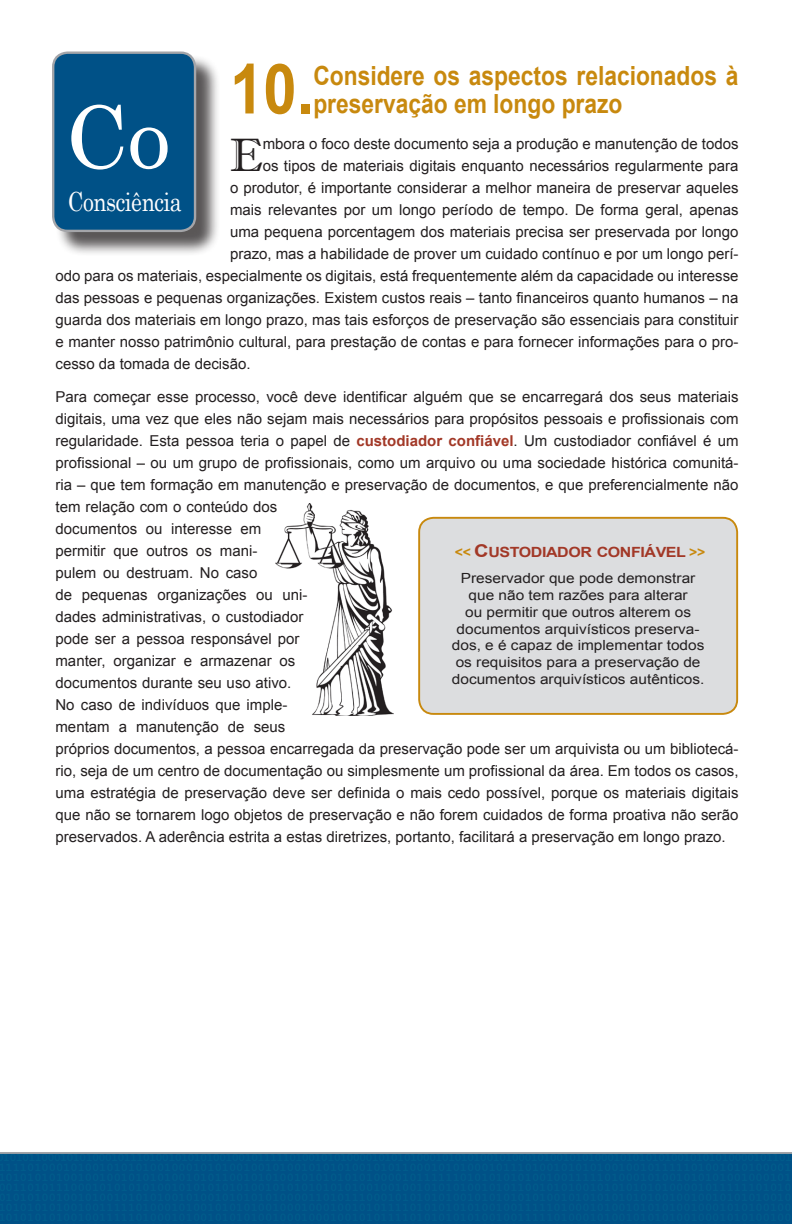
<style>
.page{position:relative;width:792px;height:1224px;background:#fff}
.page>*{position:absolute;margin:0;border:0;box-sizing:border-box;transform-origin:0 0}
.t1{font:86px "Century";color:#fff}
.titulo_numerado{font:700 69.4px "Arial";color:#c8890e;scale:.86 1}
.texto_corrido_capitu{font:47px "Imprint MT Shadow";color:#231f20}
.titulo_numerado-2{font:700 26.4px/28px "Arial";color:#c8890e;scale:.86 1}
.t2{font:26.4px "Century";letter-spacing:-.02em;color:#fff;scale:.82 1}
.texto_corrido{font:15px/22px "Arial";color:#231f20}
.texto_corrido_capitu-2{font:15px "Arial";color:#231f20}
.texto_box_cinza{font:14px/16.8px "Arial";color:#231f20;text-align:center;scale:1.1 1}
.t3{font:14px "Arial Bold MT SC800";letter-spacing:-.025em;color:#a23827;scale:1.14 1}
.s1{font-weight:700;color:#a23827}
.s2{font-family:"Arial";font-weight:700;color:#c8890e}
.s3{font-size:17.6px}
</style>
<div class="page">
<img style="left:276px;top:504px;width:118px;height:212px">
<div style="left:0;top:1152px;width:792px;height:72px;background:#005187"></div>
<div style="left:55px;top:54px;width:166px;height:202px;background:#231f20;opacity:.75"></div>
<div style="left:53px;top:53px;width:142px;height:178px;background:#005187;border-radius:14px"></div>
<div style="left:52px;top:51px;width:144px;height:181px;border:2px solid #a4a5a9;border-radius:14px"></div>
<div style="left:419px;top:518px;width:318px;height:196px;background:#dcdddf;border-radius:14px"></div>
<div style="left:418px;top:517px;width:320px;height:198px;border:2px solid #c8890e;border-radius:14px"></div>
<p class="titulo_numerado" style="left:230px;top:43px;width:98px">10.</p>
<p class="titulo_numerado-2" style="left:313px;top:63px;width:496px">Considere os aspectos relacionados à preservação em longo prazo</p>
<p class="texto_corrido_capitu" style="left:230px;top:128px;width:34px">E</p>
<p class="texto_corrido_capitu-2" style="left:263px;top:134px;width:477px">mbora o foco deste documento seja a produção e manutenção de todos</p>
<p class="t1" style="left:65px;top:65px;width:107px">Co</p>
<p class="t2" style="left:68px;top:179px;width:141px">Consciência</p>
<p class="texto_corrido_capitu-2" style="left:263px;top:156px;width:477px">os tipos de materiais digitais enquanto necessários regularmente para</p>
<p class="texto_corrido_capitu-2" style="left:230px;top:178px;width:510px">o produtor, é importante considerar a melhor maneira de preservar aqueles</p>
<p class="texto_corrido_capitu-2" style="left:230px;top:200px;width:510px">mais relevantes por um longo período de tempo. De forma geral, apenas</p>
<p class="texto_corrido_capitu-2" style="left:230px;top:222px;width:510px">uma pequena porcentagem dos materiais precisa ser preservada por longo</p>
<p class="texto_corrido_capitu-2" style="left:230px;top:244px;width:510px">prazo, mas a habilidade de prover um cuidado contínuo e por um longo perí-</p>
<p class="texto_corrido_capitu-2" style="left:56px;top:266px;width:685px">odo para os materiais, especialmente os digitais, está frequentemente além da capacidade ou interesse</p>
<p class="texto_corrido_capitu-2" style="left:56px;top:288px;width:685px">das pessoas e pequenas organizações. Existem custos reais – tanto financeiros quanto humanos – na</p>
<p class="texto_corrido_capitu-2" style="left:56px;top:310px;width:685px">guarda dos materiais em longo prazo, mas tais esforços de preservação são essenciais para constituir</p>
<p class="texto_corrido_capitu-2" style="left:56px;top:332px;width:685px">e manter nosso patrimônio cultural, para prestação de contas e para fornecer informações para o pro-</p>
<p class="texto_corrido_capitu-2" style="left:56px;top:354px;width:197px">cesso da tomada de decisão.</p>
<p class="texto_corrido" style="left:56px;top:385px;width:685px">Para começar esse processo, você deve identificar alguém que se encarregará dos seus materiais digitais, uma vez que eles não sejam mais necessários para propósitos pessoais e profissionais com regularidade. Esta pessoa teria o papel de <span class="s1">custodiador confiável</span>. Um custodiador confiável é um profissional – ou um grupo de profissionais, como um arquivo ou uma sociedade histórica comunitá&shy;ria – que tem formação em manutenção e preservação de documentos, e que preferencialmente não tem relação com o conteúdo dos<br>documentos ou interesse em<br>permitir que outros os mani-<br>pulem ou destruam. No caso<br>de pequenas organizações ou uni-<br>dades administrativas, o custodiador<br>pode ser a pessoa responsável por<br>manter, organizar e armazenar os<br>documentos durante seu uso ativo.<br>No caso de indivíduos que imple-<br>mentam a manutenção de seus<br>próprios documentos, a pessoa encarregada da preservação pode ser um arquivista ou um bibliotecá&shy;rio, seja de um centro de documentação ou simplesmente um profissional da área. Em todos os casos, uma estratégia de preservação deve ser definida o mais cedo possível, porque os materiais digitais que não se tornarem logo objetos de preservação e não forem cuidados de forma proativa não serão preservados. A aderência estrita a estas diretrizes, portanto, facilitará a preservação em longo prazo.</p>
<p class="t3" style="left:455px;top:543px;width:221px"><span class="s2">&lt;&lt;</span> <span class="s3">C</span>USTODIADOR CONFIÁVEL <span class="s2">&gt;&gt;</span></p>
<p class="texto_box_cinza" style="left:452px;top:570px;width:231px">Preservador que pode demonstrar que não tem razões para alterar<br>ou permitir que outros alterem os documentos arquivísticos preserva&shy;dos, e é capaz de implementar todos os requisitos para a preservação de documentos arquivísticos autênticos.</p>
</div>
